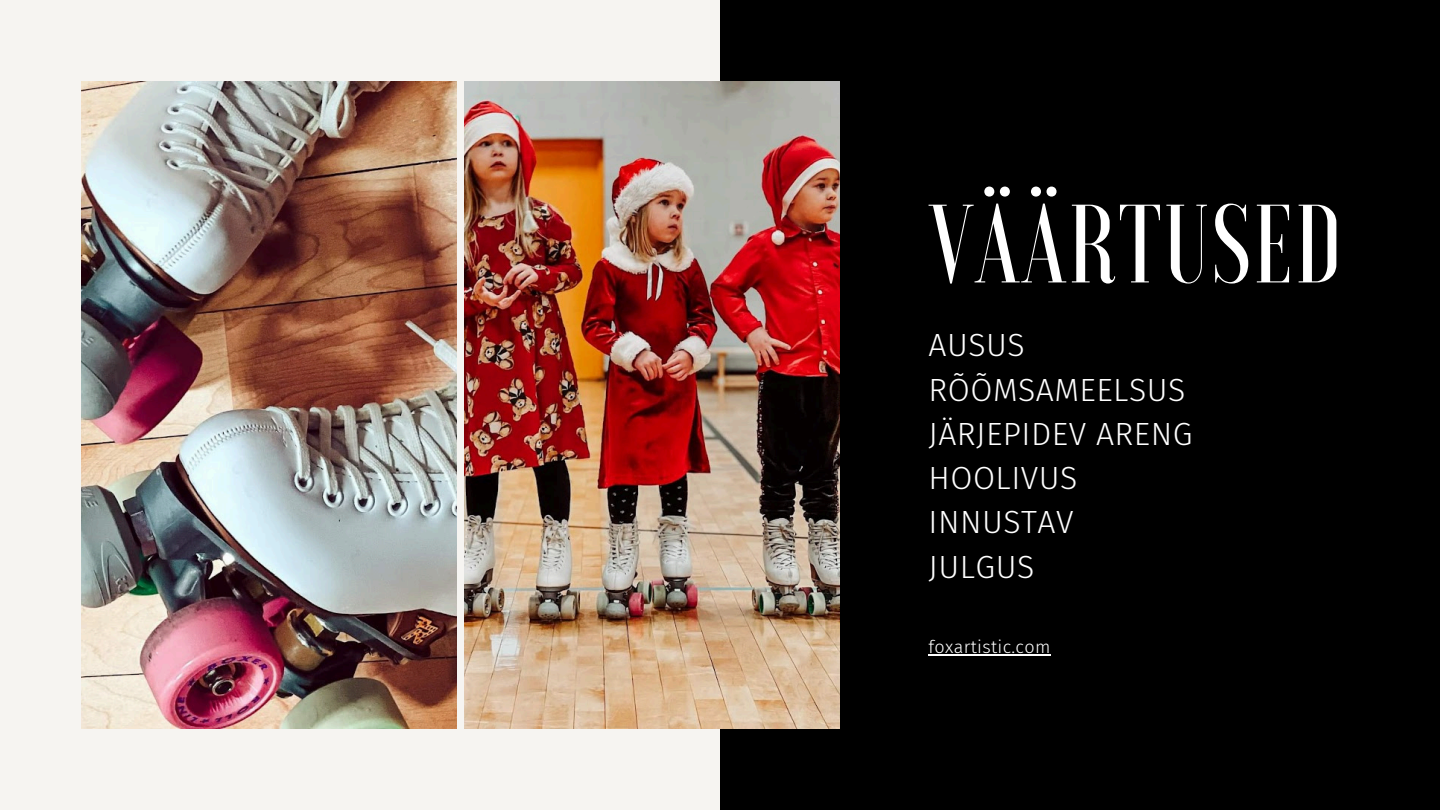
<style>
.page{position:relative;width:1440px;height:810px;background:#f6f4f1}
.page>*{position:absolute;margin:0;border:0;box-sizing:border-box;transform-origin:0 0}
.t1{font:500 111.1px "Voga";letter-spacing:.02em;color:#fff}
.t2{font:300 32px/44.2px "Fira Sans";letter-spacing:.015em;color:#fff}
.t3{font:300 18px "Fira Sans";letter-spacing:.02em;color:#fff}
</style>
<div class="page">
<div style="left:720px;top:0;width:720px;height:810px;background:#000"></div>
<img style="left:81px;top:81px;width:376px;height:648px">
<img style="left:464px;top:81px;width:376px;height:648px">
<hr style="left:929px;top:654px;width:122px;height:2px;background:#fff">
<h1 class="t1" style="left:929px;top:189px;width:415px">VÄÄRTUSED</h1>
<h2 class="t2" style="left:929px;top:324px;width:266px">AUSUS<br>RÕÕMSAMEELSUS<br>JÄRJEPIDEV ARENG<br>HOOLIVUS<br>INNUSTAV<br>JULGUS</h2>
<p class="t3" style="left:929px;top:636px;width:123px">foxartistic.com</p>
</div>
